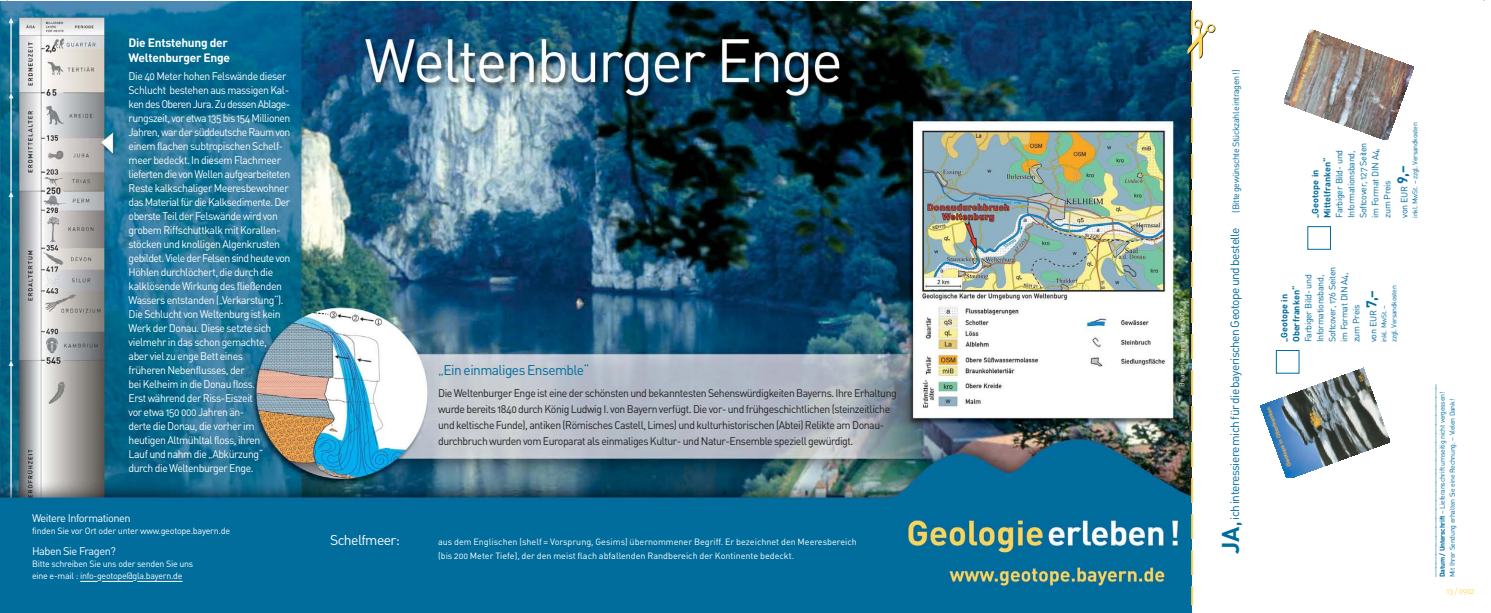
<style>
.page{position:relative;width:1491px;height:613px;background:#fff}
.page>*{position:absolute;margin:0;border:0;box-sizing:border-box;transform-origin:0 0}
.t1{font:14px "DIN Regular Alternate";letter-spacing:-.04em;color:#006c9d}
.t2{font:14px "DIN Regular Alternate";letter-spacing:-.045em;color:#fff}
.t3{font:12px "DIN Regular Alternate";letter-spacing:-.045em;color:#006c9d}
.t4{font:700 12px/15px "DIN";letter-spacing:-.02em;color:#fff}
.t5{font:11px/14px "DIN Regular Alternate";letter-spacing:-.04em;color:#fff;scale:.95 1}
.t6{font:11px/16px "DIN Regular Alternate";letter-spacing:-.04em;color:#231f20;scale:.95 1}
.t7{font:11px "DIN";letter-spacing:-.045em;color:#fff}
.t8{font:9px/12px "DIN Regular Alternate";letter-spacing:-.04em;color:#006c9d}
.t9{font:9px/14px "DIN Regular Alternate";color:#fff}
.t10{font:9px/12px "DIN Regular Alternate";letter-spacing:-.03em;color:#fff}
.t11{font:700 9px/12px "DIN";color:#006c9d}
.t12{font:9px "DIN";letter-spacing:-.03em;color:#fff}
.t13{font:8px "DIN Regular Alternate";letter-spacing:-.04em;color:#ffd659}
.t14{font:7px/10px "DIN Regular Alternate";letter-spacing:-.04em;color:#006c9d}
.t15{font:7px "DIN Regular Alternate";color:#fff4da}
.s1{font-family:"DIN";font-weight:700;font-size:24px}
.s2{font-size:24px}
.s3{font-size:9px}
.s4{font-family:"DIN";font-weight:700;font-size:14px}
.s5{font-family:"DIN";font-weight:700}
</style>
<div class="page">
<img style="left:0;top:1px;width:1191px;height:612px">
<svg style="left:1187px;top:10px;width:29px;height:595px"></svg>
<svg style="left:80px;top:581px;width:103px;height:1px"></svg>
<img style="left:1284px;top:29px;width:130px;height:110px">
<img style="left:1261px;top:367px;width:129px;height:111px">
<div style="left:1276px;top:350px;width:23px;height:23px;background:#fff;border:1px solid #006c9d"></div>
<div style="left:1307px;top:226px;width:24px;height:24px;background:#fff;border:1px solid #006c9d"></div>
<p class="t4" style="left:129px;top:37px;width:103px">Die Entstehung der<br>Weltenburger Enge</p>
<p class="t5" style="left:129px;top:70px;width:172px">Die 40 Meter hohen Felswände dieser Schlucht bestehen aus massigen Kal&shy;ken des Oberen Jura. Zu dessen Ablage&shy;rungszeit, vor etwa 135 bis 154 Millionen Jahren, war der süddeutsche Raum von einem flachen subtropischen Schelf&shy;meer bedeckt. In diesem Flachmeer lieferten die von Wellen aufgearbeiteten Reste kalkschaliger Meeresbewohner das Material für die Kalksedimente. Der oberste Teil der Felswände wird von grobem Riffschuttkalk mit Korallen&shy;stöcken und knolligen Algenkrusten gebildet. Viele der Felsen sind heute von Höhlen durchlöchert, die durch die kalklösende Wirkung des fließenden Wassers entstanden („Verkarstung“).<br>Die Schlucht von Weltenburg ist kein Werk der Donau. Diese setzte sich vielmehr in das schon gemachte,<br>aber viel zu enge Bett eines<br>früheren Nebenflusses, der<br>bei Kelheim in die Donau floss.<br>Erst während der Riss-Eiszeit<br>vor etwa 150 000 Jahren än-<br>derte die Donau, die vorher im heutigen Altmühltal floss, ihren<br>Lauf und nahm die „Abkürzung“ durch die Weltenburger Enge.</p>
<p class="t7" style="left:32px;top:514px;width:100px">Weitere Informationen</p>
<p class="t12" style="left:32px;top:528px;width:200px">finden Sie vor Ort oder unter www.geotope.bayern.de</p>
<p class="t7" style="left:32px;top:547px;width:85px">Haben Sie Fragen?</p>
<p class="t10" style="left:32px;top:559px;width:163px">Bitte schreiben Sie uns oder senden Sie uns eine e-mail : info-geotope@gla.bayern.de</p>
<p class="t1" style="left:438px;top:364px;width:153px">„Ein einmaliges Ensemble“</p>
<p class="t6" style="left:438px;top:386px;width:484px">Die Weltenburger Enge ist eine der schönsten und bekanntesten Sehenswürdigkeiten Bayerns. Ihre Erhaltung wurde bereits 1840 durch König Ludwig I. von Bayern verfügt. Die vor- und frühgeschichtlichen (steinzeitliche und keltische Funde), antiken (Römisches Castell, Limes) und kulturhistorischen (Abtei) Relikte am Donau&shy;durchbruch wurden vom Europarat als einmaliges Kultur- und Natur-Ensemble speziell gewürdigt.</p>
<p class="t2" style="left:330px;top:534px;width:71px">Schelfmeer:</p>
<p class="t9" style="left:438px;top:535px;width:420px">aus dem Englischen (shelf = Vorsprung, Gesims) übernommener Begriff. Er bezeichnet den Meeresbereich (bis 200 Meter Tiefe), der den meist flach abfallenden Randbereich der Kontinente bedeckt.</p>
<p class="t15" style="left:1179px;top:386px;width:81px;rotate:-90deg">Bearbeitungsstand: 2002.</p>
<p class="t3" style="left:1231px;top:554px;width:486px;rotate:-90deg"><span class="s1">JA</span><span class="s2">,</span>ich interessiere mich für die bayerischen Geotope und bestelle <span class="s3">(Bitte gewünschte Stückzahl eintragen!)</span></p>
<p class="t14" style="left:1411px;top:218px;width:97px;rotate:-90deg">inkl. MwSt. – zzgl. Versandkosten</p>
<p class="t8" style="left:1334px;top:218px;width:77px;rotate:-90deg">Farbiger Bild- und<br>Informationsband,<br>Softcover, 127 Seiten im Format DIN A4, zum Preis</p>
<p class="t11" style="left:1310px;top:218px;width:62px;rotate:-90deg">„Geotope in<br>Mittelfranken“</p>
<p class="t8" style="left:1399px;top:218px;width:54px;rotate:-90deg">von EUR <span class="s4">9,–</span></p>
<p class="t8" style="left:1303px;top:342px;width:77px;rotate:-90deg">Farbiger Bild- und<br>Informationsband,<br>Softcover, 176 Seiten im Format DIN A4, zum Preis</p>
<p class="t8" style="left:1368px;top:342px;width:54px;rotate:-90deg">von EUR <span class="s4">7,–</span></p>
<p class="t14" style="left:1380px;top:342px;width:58px;rotate:-90deg">inkl. MwSt. –<br>zzgl. Versandkosten</p>
<p class="t11" style="left:1279px;top:342px;width:58px;rotate:-90deg">„Geotope in<br>Oberfranken“</p>
<p class="t8" style="left:1427px;top:577px;width:194px;rotate:-90deg">___________________________________________</p>
<p class="t14" style="left:1438px;top:577px;width:187px;rotate:-90deg"><span class="s5">Datum / Unterschrift</span> – Lieferanschrift umseitig nicht vergessen!<br>Mit Ihrer Sendung erhalten Sie eine Rechnung. – Vielen Dank!</p>
<p class="t13" style="left:1447px;top:588px;width:29px">13 / 0902</p>
</div>
